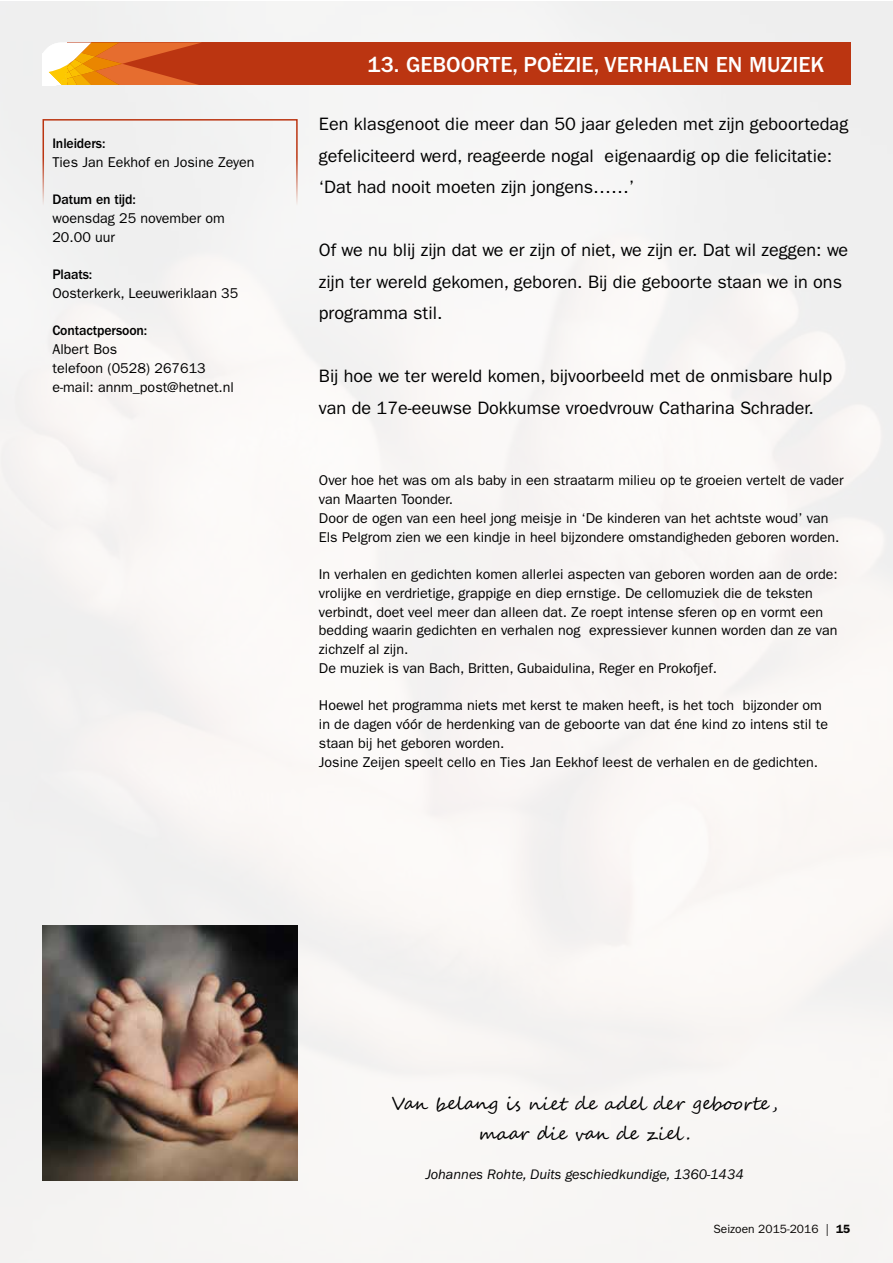
<style>
.page{position:relative;width:893px;height:1263px;background:#fff}
.page>*{position:absolute;margin:0;border:0;box-sizing:border-box;transform-origin:0 0}
.t1{font:500 22.5px "ITC Franklin Gothic Std";color:#fff}
.t2{font:18px/31.5px "ITC Franklin Gothic Std";color:#000}
.t3{font:18px/30px "Segoe Script";color:#000;text-align:center}
.t4{font:14.25px/18.8px "ITC Franklin Gothic Std";color:#000}
.t5{font:500 14.25px "ITC Franklin Gothic Std";letter-spacing:-.01em;color:#000}
.t6{font:italic 14.25px "ITC Franklin Gothic Std";color:#000}
.t7{font:12px "ITC Franklin Gothic Std";color:#000}
.s1{font-size:30px}
.s2{font-weight:600}
</style>
<div class="page">
<div style="left:0;top:1px;width:892px;height:1262px;background:#f7f5f4"></div>
<div style="left:67px;top:43px;width:783px;height:42px;background:#bb3511"></div>
<svg style="left:43px;top:43px;width:156px;height:42px"></svg>
<div style="left:43px;top:119px;width:255px;height:92px;border:2px solid #bb3511"></div>
<img style="left:43px;top:925px;width:255px;height:255px">
<p class="t5" style="left:52px;top:135px;width:55px">Inleiders:</p>
<p class="t4" style="left:52px;top:152px;width:204px">Ties Jan Eekhof en Josine Zeyen</p>
<p class="t5" style="left:52px;top:191px;width:85px">Datum en tijd:</p>
<p class="t4" style="left:52px;top:209px;width:174px">woensdag 25 november om<br>20.00 uur</p>
<p class="t5" style="left:52px;top:266px;width:41px">Plaats:</p>
<p class="t4" style="left:52px;top:284px;width:187px">Oosterkerk, Leeuweriklaan 35</p>
<p class="t5" style="left:52px;top:323px;width:96px">Contactpersoon:</p>
<p class="t4" style="left:52px;top:340px;width:183px">Albert Bos<br>telefoon (0528) 267613 e-mail: annm_post@hetnet.nl</p>
<h1 class="t1" style="left:368px;top:51px;width:394px">13. GEBOORTE, POËZIE, VERHALEN<span class="s1">PRO</span></h1>
<h1 class="t1" style="left:716px;top:51px;width:110px">EN MUZ<span class="s1">DE</span>IE<span class="s1">O</span>K</h1>
<p class="t2" style="left:319px;top:109px;width:531px">Een klasgenoot die meer dan 50 jaar geleden met zijn geboortedag gefeliciteerd werd, reageerde nogal eigenaardig op die felicitatie: ‘Dat had nooit moeten zijn jongens……’</p>
<p class="t2" style="left:319px;top:235px;width:531px">Of we nu blij zijn dat we er zijn of niet, we zijn er. Dat wil zeggen: we zijn ter wereld gekomen, geboren. Bij die geboorte staan we in ons programma stil.</p>
<p class="t2" style="left:319px;top:361px;width:515px">Bij hoe we ter wereld komen, bijvoorbeeld met de onmisbare hulp van de 17e-eeuwse Dokkumse vroedvrouw Catharina Schrader.</p>
<p class="t4" style="left:319px;top:471px;width:526px">Over hoe het was om als baby in een straatarm milieu op te groeien vertelt de vader van Maarten Toonder.<br>Door de ogen van een heel jong meisje in ‘De kinderen van het achtste woud’ van Els Pelgrom zien we een kindje in heel bijzondere omstandigheden geboren worden.</p>
<p class="t4" style="left:319px;top:565px;width:520px">In verhalen en gedichten komen allerlei aspecten van geboren worden aan de orde: vrolijke en verdrietige, grappige en diep ernstige. De cellomuziek die de teksten verbindt, doet veel meer dan alleen dat. Ze roept intense sferen op en vormt een bedding waarin gedichten en verhalen nog expressiever kunnen worden dan ze van zichzelf al zijn.<br>De muziek is van Bach, Britten, Gubaidulina, Reger en Prokofjef.</p>
<p class="t4" style="left:319px;top:696px;width:511px">Hoewel het programma niets met kerst te maken heeft, is het toch bijzonder om in de dagen vóór de herdenking van de geboorte van dat éne kind zo intens stil te staan bij het geboren worden.<br>Josine Zeijen speelt cello en Ties Jan Eekhof leest de verhalen en de gedichten.</p>
<p class="t3" style="left:392px;top:1090px;width:387px">Van belang is niet de adel der geboorte , maar die van de ziel .</p>
<p class="t6" style="left:426px;top:1166px;width:319px">Johannes Rohte, Duits geschiedkundige, 1360-1434</p>
<p class="t7" style="left:713px;top:1222px;width:139px">Seizoen 2015-2016 | <span class="s2">15</span></p>
</div>
